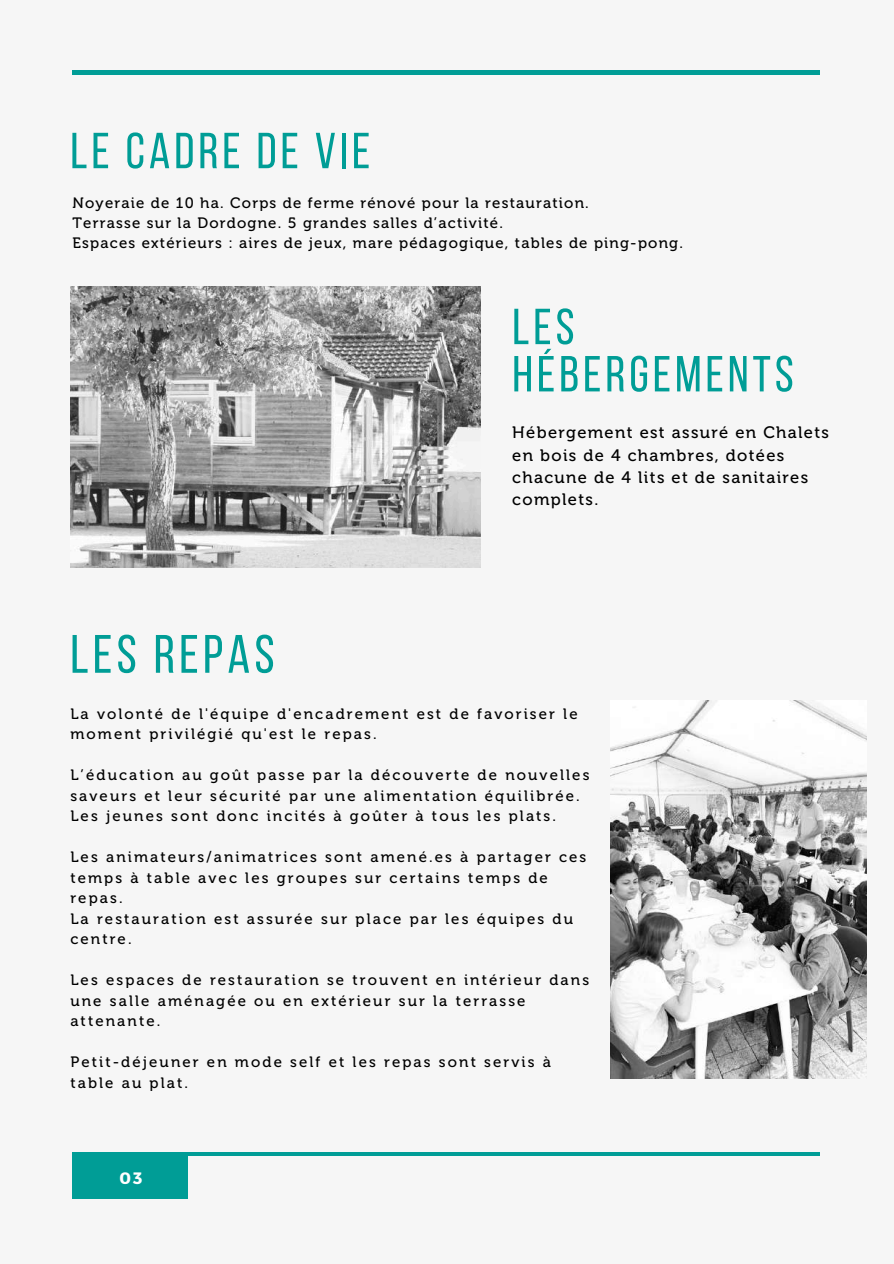
<style>
.page{position:relative;width:894px;height:1264px;background:#fff}
.page>*{position:absolute;margin:0;border:0;box-sizing:border-box;transform-origin:0 0}
.t1{font:54px "Bebas Neue";letter-spacing:.08em;color:#009d96}
.t2{font:50.55px/47.2px "Bebas Neue";letter-spacing:.08em;color:#009d96}
.t3{font:16.5px/22.4px "Museo 500";letter-spacing:.08em;color:#000}
.t4{font:700 16.5px "Montserrat";color:#fff}
.t5{font:15px/20.5px "Museo 500";letter-spacing:.14em;color:#000}
.t6{font:15px/20.2px "Museo 500";letter-spacing:.08em;color:#000}
</style>
<div class="page">
<div style="left:0;top:0;width:893px;height:1263px;background:#f6f6f6"></div>
<hr style="left:72px;top:71px;width:747px;height:3px;background:#009d96">
<div style="left:72px;top:1152px;width:115px;height:46px;background:#009d96"></div>
<hr style="left:72px;top:1152px;width:747px;height:3px;background:#009d96">
<img style="left:70px;top:286px;width:410px;height:281px">
<img style="left:610px;top:700px;width:256px;height:378px">
<h2 class="t2" style="left:70px;top:132px;width:301px">LE CADRE DE VIE</h2>
<p class="t6" style="left:72px;top:193px;width:612px">Noyeraie de 10 ha. Corps de ferme rénové pour la restauration.<br>Terrasse sur la Dordogne. 5 grandes salles d’activité.<br>Espaces extérieurs : aires de jeux, mare pédagogique, tables de ping-pong.</p>
<h2 class="t2" style="left:512px;top:308px;width:283px">LES<br>HÉBERGEMENTS</h2>
<p class="t3" style="left:512px;top:421px;width:318px">Hébergement est assuré en Chalets en bois de 4 chambres, dotées chacune de 4 lits et de sanitaires complets.</p>
<h1 class="t1" style="left:70px;top:632px;width:206px">LES REPAS</h1>
<p class="t5" style="left:70px;top:703px;width:508px">La volonté de l'équipe d'encadrement est de favoriser le moment privilégié qu'est le repas.</p>
<p class="t5" style="left:70px;top:764px;width:520px">L’éducation au goût passe par la découverte de nouvelles saveurs et leur sécurité par une alimentation équilibrée.<br>Les jeunes sont donc incités à goûter à tous les plats.</p>
<p class="t5" style="left:70px;top:846px;width:517px">Les animateurs/animatrices sont amené.es à partager ces temps à table avec les groupes sur certains temps de repas.<br>La restauration est assurée sur place par les équipes du centre.</p>
<p class="t5" style="left:70px;top:969px;width:520px">Les espaces de restauration se trouvent en intérieur dans une salle aménagée ou en extérieur sur la terrasse attenante.</p>
<p class="t5" style="left:70px;top:1051px;width:482px">Petit-déjeuner en mode self et les repas sont servis à table au plat.</p>
<p class="t4" style="left:119px;top:1166px;width:25px">03</p>
</div>
